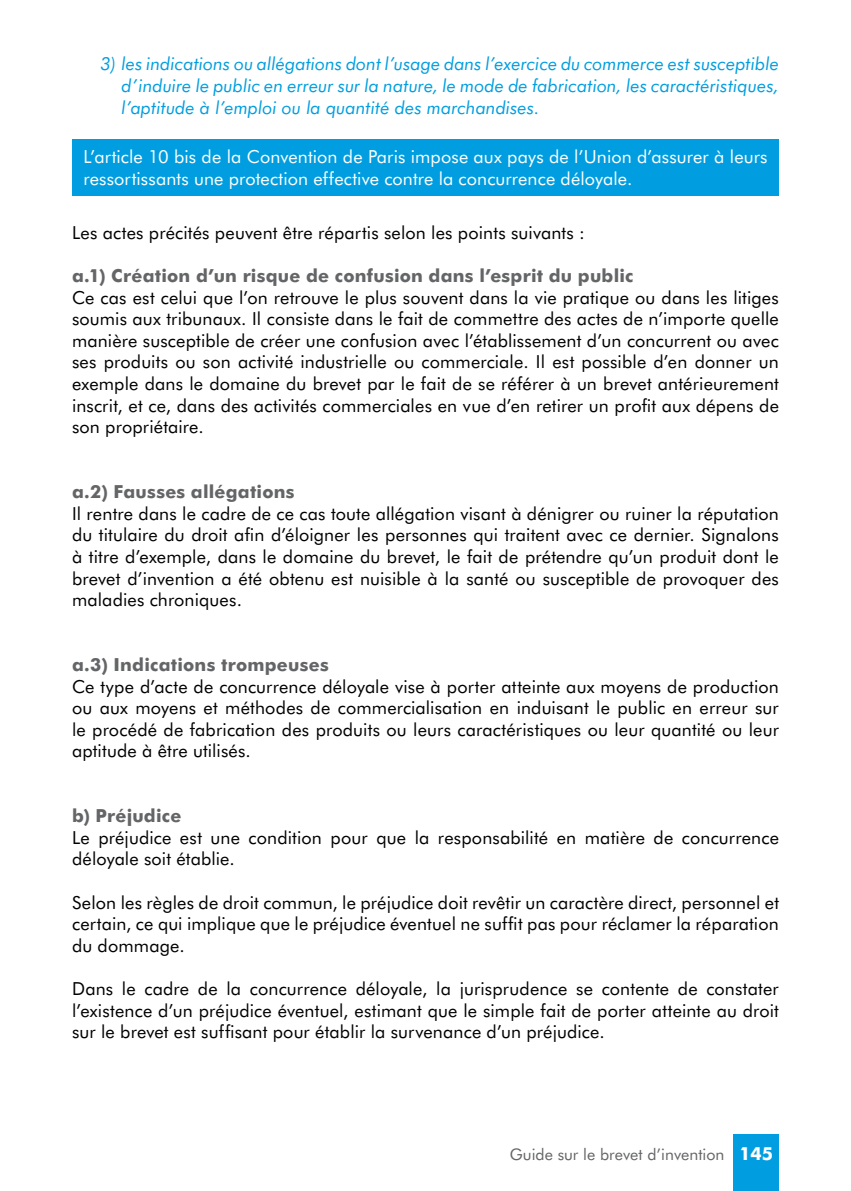
<style>
.page{position:relative;width:851px;height:1191px;background:#fff}
.page>*{position:absolute;margin:0;border:0;box-sizing:border-box;transform-origin:0 0}
.t1{font:18px/21.6px "Futura BT";letter-spacing:.01em;color:#000}
.t2{font:italic 18px/21.6px "Futura BT";letter-spacing:.005em;color:#009ee0;text-align:justify}
.t3{font:18px/21.6px "Futura BT";letter-spacing:.005em;color:#fff}
.t4{font:16px "Futura BT";color:#646567}
.s1{font-weight:700;color:#646567}
.s2{font-weight:700;font-size:18px;color:#fff}
</style>
<div class="page">
<div style="left:733px;top:1134px;width:45px;height:57px;background:#009ee0"></div>
<div style="left:72px;top:139px;width:706px;height:57px;background:#009ee0"></div>
<p class="t2" style="left:121px;top:53px;width:658px;text-indent:-21px">3) les indications ou allégations dont l’usage dans l’exercice du commerce est susceptible d’induire le public en erreur sur la nature, le mode de fabrication, les caractéristiques, l’aptitude à l’emploi ou la quantité des marchandises.</p>
<p class="t3" style="left:83px;top:146px;width:685px">L’article 10 bis de la Convention de Paris impose aux pays de l’Union d’assurer à leurs ressortissants une protection effective contre la concurrence déloyale.</p>
<p class="t1" style="left:72px;top:221px;width:514px">Les actes précités peuvent être répartis selon les points suivants :</p>
<p class="t1" style="left:72px;top:265px;width:708px"><span class="s1">a.1) Création d’un risque de confusion dans l’esprit du public<br></span>Ce cas est celui que l’on retrouve le plus souvent dans la vie pratique ou dans les litiges soumis aux tribunaux. Il consiste dans le fait de commettre des actes de n’importe quelle manière susceptible de créer une confusion avec l’établissement d’un concurrent ou avec ses produits ou son activité industrielle ou commerciale. Il est possible d’en donner un exemple dans le domaine du brevet par le fait de se référer à un brevet antérieurement inscrit, et ce, dans des activités commerciales en vue d’en retirer un profit aux dépens de son propriétaire.</p>
<p class="t1" style="left:72px;top:481px;width:708px"><span class="s1">a.2) Fausses allégations<br></span>Il rentre dans le cadre de ce cas toute allégation visant à dénigrer ou ruiner la réputation du titulaire du droit afin d’éloigner les personnes qui traitent avec ce dernier. Signalons à titre d’exemple, dans le domaine du brevet, le fait de prétendre qu’un produit dont le brevet d’invention a été obtenu est nuisible à la santé ou susceptible de provoquer des maladies chroniques.</p>
<p class="t1" style="left:72px;top:653px;width:708px"><span class="s1">a.3) Indications trompeuses<br></span>Ce type d’acte de concurrence déloyale vise à porter atteinte aux moyens de production ou aux moyens et méthodes de commercialisation en induisant le public en erreur sur le procédé de fabrication des produits ou leurs caractéristiques ou leur quantité ou leur aptitude à être utilisés.</p>
<p class="t1" style="left:72px;top:805px;width:708px"><span class="s1">b) Préjudice<br></span>Le préjudice est une condition pour que la responsabilité en matière de concurrence déloyale soit établie.</p>
<p class="t1" style="left:72px;top:891px;width:708px;text-align:justify">Selon les règles de droit commun, le préjudice doit revêtir un caractère direct, personnel et certain, ce qui implique que le préjudice éventuel ne suffit pas pour réclamer la réparation du dommage.</p>
<p class="t1" style="left:72px;top:977px;width:708px;text-align:justify">Dans le cadre de la concurrence déloyale, la jurisprudence se contente de constater l’existence d’un préjudice éventuel, estimant que le simple fait de porter atteinte au droit sur le brevet est suffisant pour établir la survenance d’un préjudice.</p>
<p class="t4" style="left:510px;top:1144px;width:265px">Guide sur le brevet d’invention <span class="s2">145</span></p>
</div>
